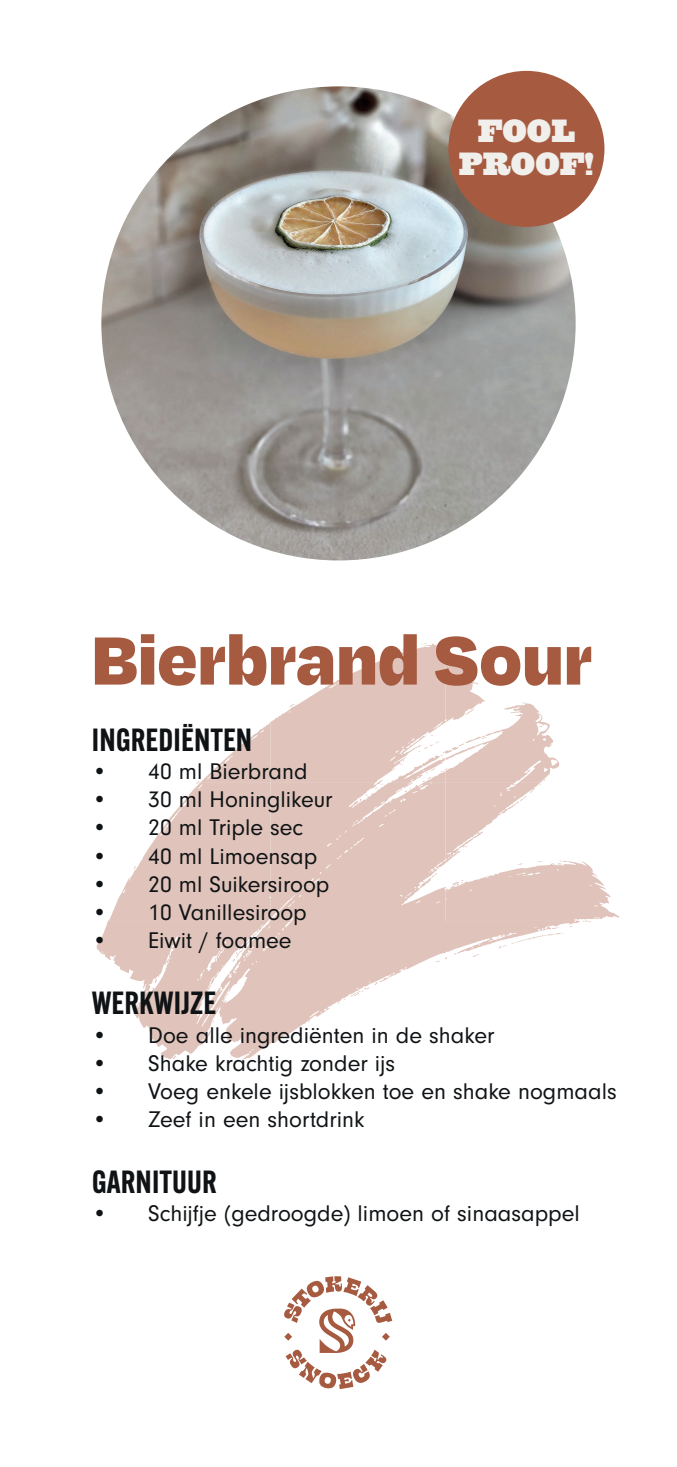
<style>
.page{position:relative;width:677px;height:1467px;background:#fff}
.page>*{position:absolute;margin:0;border:0;box-sizing:border-box;transform-origin:0 0}
.t1{font:900 78.4px "Degular";color:#a65b41}
.t2{font:32.02px/32.7px "Spade";color:#f0efeb;text-align:center}
.t3{font:600 31.32px "Alternate Gothic ATF";color:#101315}
.t4{font:23.45px "Neuzeit Gro";color:#101315}
</style>
<div class="page">
<svg style="left:96px;top:921px;width:151px;height:138px"></svg>
<svg style="left:108px;top:869px;width:511px;height:52px"></svg>
<svg style="left:134px;top:643px;width:458px;height:415px;fill:#e0c4bb"></svg>
<img style="left:101px;top:86px;width:474px;height:474px;border-radius:237px">
<div style="left:448px;top:71px;width:156px;height:156px;background:#a65b41;border-radius:50%"></div>
<svg style="left:284px;top:1276px;width:108px;height:113px"></svg>
<h2 class="t2" style="left:458px;top:112px;width:137px">FOOL<br>PROOF!</h2>
<h1 class="t1" style="left:92px;top:608px;width:502px">Bierbrand Sour</h1>
<h3 class="t3" style="left:92px;top:719px;width:162px">INGREDIËNTEN</h3>
<p class="t4" style="left:92px;top:758px;width:217px">• 40 ml Bierbrand</p>
<p class="t4" style="left:92px;top:786px;width:242px">• 30 ml Honinglikeur</p>
<p class="t4" style="left:92px;top:815px;width:213px">• 20 ml Triple sec</p>
<p class="t4" style="left:92px;top:843px;width:227px">• 40 ml Limoensap</p>
<p class="t4" style="left:92px;top:871px;width:239px">• 20 ml Suikersiroop</p>
<p class="t4" style="left:92px;top:899px;width:217px">• 10 Vanillesiroop</p>
<p class="t4" style="left:92px;top:928px;width:201px">• Eiwit / foamee</p>
<h3 class="t3" style="left:92px;top:983px;width:126px">WERKWIJZE</h3>
<p class="t4" style="left:92px;top:1022px;width:404px">• Doe alle ingrediënten in de shaker</p>
<p class="t4" style="left:92px;top:1050px;width:305px">• Shake krachtig zonder ijs</p>
<p class="t4" style="left:92px;top:1078px;width:526px">• Voeg enkele ijsblokken toe en shake nogmaals</p>
<p class="t4" style="left:92px;top:1106px;width:274px">• Zeef in een shortdrink</p>
<h3 class="t3" style="left:92px;top:1162px;width:127px">GARNITUUR</h3>
<p class="t4" style="left:92px;top:1201px;width:489px">• Schijfje (gedroogde) limoen of sinaasappel</p>
</div>
